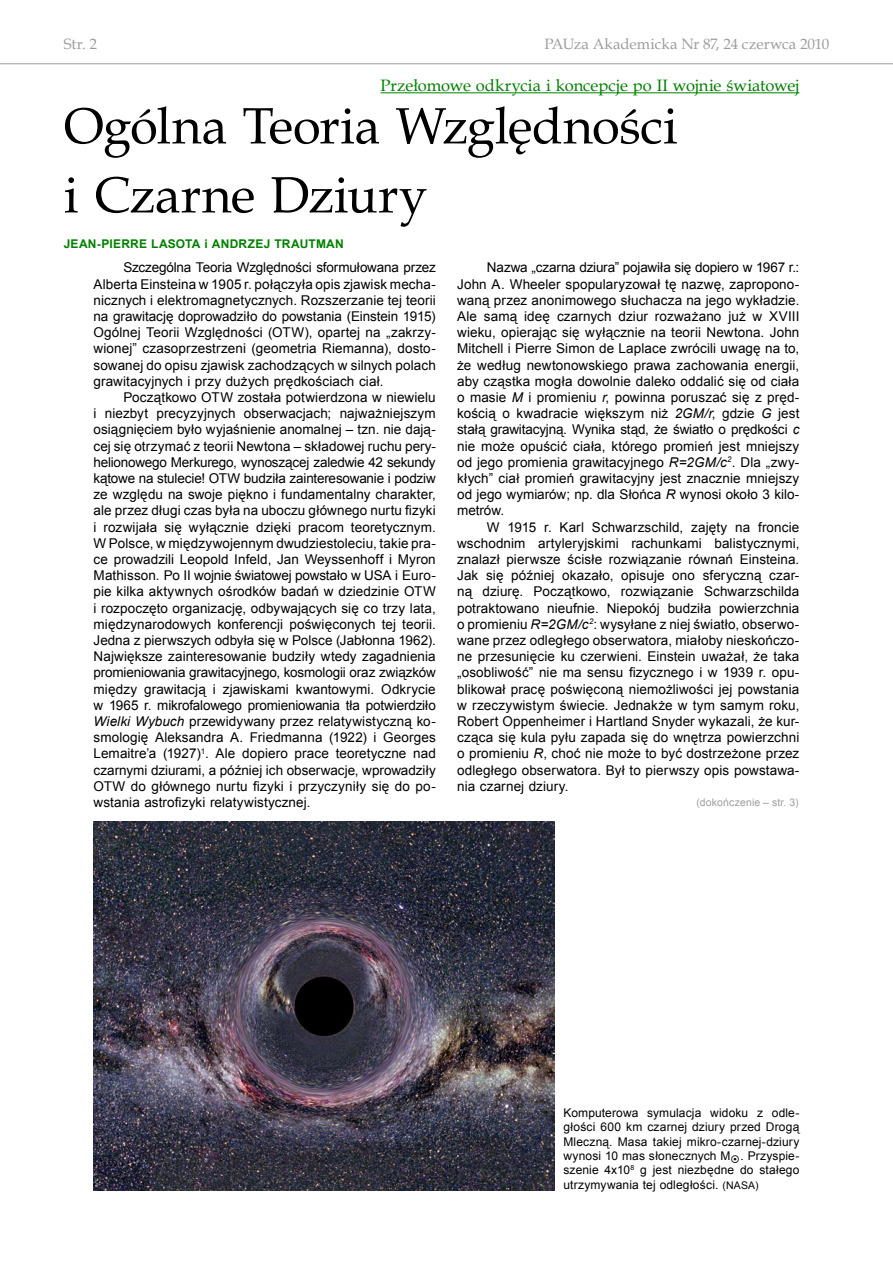
<style>
.page{position:relative;width:893px;height:1263px;background:#fff}
.page>*{position:absolute;margin:0;border:0;box-sizing:border-box;transform-origin:0 0}
.t1{font:51px/69px "Book Antiqua";letter-spacing:-.01em;color:#000}
.t2{font:16.5px "Book Antiqua";color:#008000}
.t3{font:15px "Book Antiqua";letter-spacing:-.005em;color:#9c9d9f}
.t4{font:13.5px/16.2px "Arial";letter-spacing:.005em;color:#000;text-align:justify}
.t5{font:12px/14.4px "Arial";letter-spacing:.015em;color:#000;text-align:justify}
.t6{font:700 12px "Arial";letter-spacing:.02em;color:#008000}
.t7{font:10.5px "Arial";letter-spacing:.015em;color:#9c9d9f}
.s1{font-style:italic}
.s2{font-size:10.5px}
</style>
<div class="page">
<hr style="left:0;top:63px;width:893px;height:1px;background:#9c9d9f">
<hr style="left:380px;top:92px;width:419px;height:1px;background:#008000">
<img style="left:94px;top:822px;width:460px;height:369px">
<p class="t3" style="left:64px;top:34px;width:35px">Str. 2</p>
<p class="t3" style="left:544px;top:34px;width:286px">PAUza Akademicka Nr 87, 24 czerwca 2010</p>
<p class="t2" style="left:380px;top:74px;width:420px">Przełomowe odkrycia i koncepcje po II wojnie światowej</p>
<h1 class="t1" style="left:64px;top:90px;width:615px">Ogólna Teoria Względności i Czarne Dziury</h1>
<p class="t6" style="left:64px;top:236px;width:282px">JEAN-PIERRE LASOTA I ANDRZEJ TRAUTMAN</p>
<p class="t4" style="left:94px;top:260px;width:344px;text-indent:30px">Szczególna Teoria Względności sformułowana przez Alberta Einsteina w 1905 r. połączyła opis zjawisk mecha&shy;nicznych i elektromagnetycznych. Rozszerzanie tej teorii na grawitację doprowadziło do powstania (Einstein 1915)<br>Ogólnej Teorii Względności (OTW), opartej na „zakrzy&shy;wionej” czasoprzestrzeni (geometria Riemanna), dosto&shy;sowanej do opisu zjawisk zachodzących w silnych polach grawitacyjnych i przy dużych prędkościach ciał.</p>
<p class="t4" style="left:94px;top:389px;width:344px;text-indent:30px">Początkowo OTW została potwierdzona w niewielu i niezbyt precyzyjnych obserwacjach; najważniejszym osiągnięciem było wyjaśnienie anomalnej – tzn. nie dają&shy;cej się otrzymać z teorii Newtona – składowej ruchu pery&shy;helionowego Merkurego, wynoszącej zaledwie 42 sekundy kątowe na stulecie! OTW budziła zainteresowanie i podziw ze względu na swoje piękno i fundamentalny charakter, ale przez długi czas była na uboczu głównego nurtu fizyki i rozwijała się wyłącznie dzięki pracom teoretycznym.<br>W Polsce, w międzywojennym dwudziestoleciu, takie pra&shy;ce prowadzili Leopold Infeld, Jan Weyssenhoff i Myron Mathisson. Po II wojnie światowej powstało w USA i Euro&shy;pie kilka aktywnych ośrodków badań w dziedzinie OTW i rozpoczęto organizację, odbywających się co trzy lata, międzynarodowych konferencji poświęconych tej teorii.<br>Jedna z pierwszych odbyła się w Polsce (Jabłonna 1962).<br>Największe zainteresowanie budziły wtedy zagadnienia promieniowania grawitacyjnego, kosmologii oraz związków między grawitacją i zjawiskami kwantowymi. Odkrycie w 1965 r. mikrofalowego promieniowania tła potwierdziło <span class="s1">Wielki Wybuch</span> przewidywany przez relatywistyczną ko&shy;smologię Aleksandra A. Friedmanna (1922) i Georges Lemaitre’a (1927)<sup>1</sup>. Ale dopiero prace teoretyczne nad czarnymi dziurami, a później ich obserwacje, wprowadziły OTW do głównego nurtu fizyki i przyczyniły się do po&shy;wstania astrofizyki relatywistycznej.</p>
<p class="t4" style="left:457px;top:260px;width:344px;text-indent:30px">Nazwa „czarna dziura” pojawiła się dopiero w 1967 r.:<br>John A. Wheeler spopularyzował tę nazwę, zapropono&shy;waną przez anonimowego słuchacza na jego wykładzie.<br>Ale samą ideę czarnych dziur rozważano już w XVIII wieku, opierając się wyłącznie na teorii Newtona. John Mitchell i Pierre Simon de Laplace zwrócili uwagę na to, że według newtonowskiego prawa zachowania energii, aby cząstka mogła dowolnie daleko oddalić się od ciała o masie <span class="s1">M</span> i promieniu <span class="s1">r</span>, powinna poruszać się z pręd&shy;kością o kwadracie większym niż <span class="s1">2GM/r</span>, gdzie <span class="s1">G</span> jest stałą grawitacyjną. Wynika stąd, że światło o prędkości <span class="s1">c </span>nie może opuścić ciała, którego promień jest mniejszy od jego promienia grawitacyjnego <span class="s1">R=2GM/c</span><sup>2</sup>. Dla „zwy&shy;kłych” ciał promień grawitacyjny jest znacznie mniejszy od jego wymiarów; np. dla Słońca <span class="s1">R</span> wynosi około 3 kilo&shy;metrów.</p>
<p class="t4" style="left:457px;top:519px;width:344px;text-indent:30px">W 1915 r. Karl Schwarzschild, zajęty na froncie wschodnim artyleryjskimi rachunkami balistycznymi, znalazł pierwsze ścisłe rozwiązanie równań Einsteina.<br>Jak się później okazało, opisuje ono sferyczną czar&shy;ną dziurę. Początkowo, rozwiązanie Schwarzschilda potraktowano nieufnie. Niepokój budziła powierzchnia o promieniu <span class="s1">R=2GM/c</span><sup>2</sup>: wysyłane z niej światło, obserwo&shy;wane przez odległego obserwatora, miałoby nieskończo&shy;ne przesunięcie ku czerwieni. Einstein uważał, że taka „osobliwość” nie ma sensu fizycznego i w 1939 r. opu&shy;blikował pracę poświęconą niemożliwości jej powstania w rzeczywistym świecie. Jednakże w tym samym roku, Robert Oppenheimer i Hartland Snyder wykazali, że kur&shy;cząca się kula pyłu zapada się do wnętrza powierzchni o promieniu <span class="s1">R</span>, choć nie może to być dostrzeżone przez odległego obserwatora. Był to pierwszy opis powstawa&shy;nia czarnej dziury.</p>
<p class="t7" style="left:696px;top:795px;width:104px">(dokończenie – str. 3)</p>
<p class="t5" style="left:563px;top:1105px;width:237px">Komputerowa symulacja widoku z odle&shy;głości 600 km czarnej dziury przed Drogą Mleczną. Masa takiej mikro-czarnej-dziury wynosi 10 mas słonecznych M . Przyspie&shy;szenie 4x10<sup>8</sup> g jest niezbędne do stałego utrzymywania tej odległości. <span class="s2">(NASA)</span></p>
</div>
